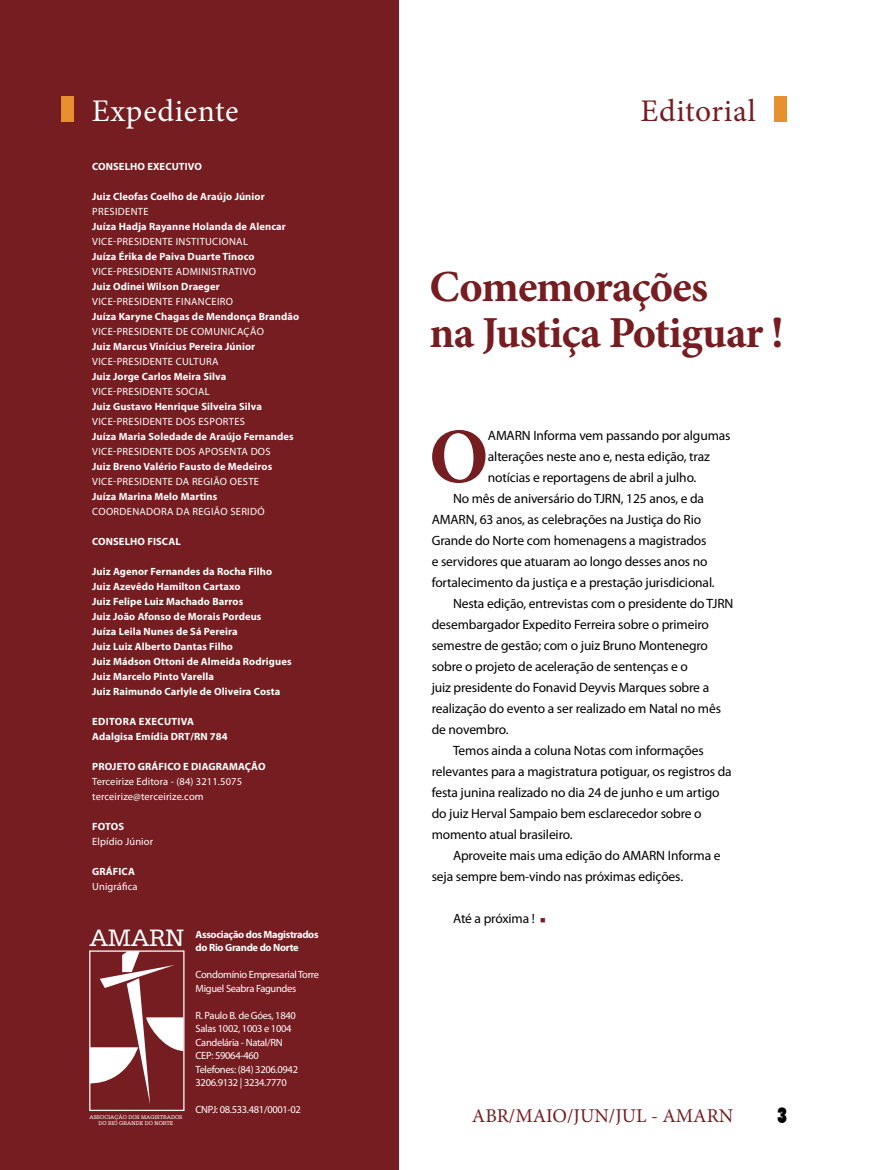
<style>
.page{position:relative;width:872px;height:1170px;background:#fff}
.page>*{position:absolute;margin:0;border:0;box-sizing:border-box;transform-origin:0 0}
.t1{font:700 78.15px "Minion Pro";color:#751d20}
.t2{font:700 44.25px/45.6px "Minion Pro";letter-spacing:-.02em;color:#751d20}
.t3{font:31.5px "Minion Pro";letter-spacing:.02em;color:#fff}
.t4{font:31.5px "Minion Pro";letter-spacing:.02em;color:#751d20}
.t5{font:25.05px "Serifa BT";color:#fff}
.t6{font:21px "Poplar Std";color:#000}
.t7{font:19.5px "Minion Pro";color:#751d20}
.t8{font:13.5px "Myriad Pro";letter-spacing:-.01em;color:#000}
.t9{font:700 10.5px/15px "Myriad Pro";letter-spacing:.01em;color:#fff}
.t10{font:10.5px/15px "Myriad Pro";color:#fff}
.t11{font:10.5px/13.5px "Myriad Pro";letter-spacing:-.03em;color:#fff}
.t12{font:700 10.5px/13.5px "Myriad Pro";letter-spacing:-.03em;color:#fff}
.t13{font:10.5px "Myriad Pro";letter-spacing:.03em;color:#fff}
.t14{font:5.7px/6px "Serifa BT";color:#fff;text-align:center}
.s1{color:#751d20}
</style>
<div class="page">
<div style="left:774px;top:96px;width:13px;height:26px;background:#e7912e"></div>
<div style="left:0;top:0;width:398px;height:1169px;background:#751d20"></div>
<div style="left:62px;top:96px;width:12px;height:26px;background:#e7912e"></div>
<div style="left:89px;top:950px;width:95px;height:160px;background:#751d20;border:1px solid #fff"></div>
<svg style="left:90px;top:951px;width:93px;height:153px"></svg>
<h3 class="t3" style="left:92px;top:90px;width:148px">Expediente</h3>
<p class="t9" style="left:92px;top:158px;width:111px">CONSELHO EXECUTIVO</p>
<p class="t9" style="left:92px;top:188px;width:174px">Juiz Cleofas Coelho de Araújo Júnior</p>
<p class="t10" style="left:92px;top:203px;width:13px">presidente</p>
<p class="t9" style="left:92px;top:218px;width:195px">Juíza Hadja Rayanne Holanda de Alencar</p>
<p class="t10" style="left:92px;top:233px;width:37px">Vice-presidente</p>
<p class="t10" style="left:176px;top:233px;width:6px">instit</p>
<p class="t10" style="left:205px;top:233px;width:44px">ucional</p>
<p class="t9" style="left:92px;top:248px;width:164px">Juíza Érika de Paiva Duarte Tinoco</p>
<p class="t10" style="left:92px;top:263px;width:37px">Vice-presidente</p>
<p class="t10" style="left:176px;top:263px;width:7px">administrativ</p>
<p class="t10" style="left:249px;top:263px;width:9px">o</p>
<p class="t9" style="left:92px;top:278px;width:129px">Juiz Odinei Wilson Draeger</p>
<p class="t10" style="left:92px;top:294px;width:37px">Vice-presidente</p>
<p class="t10" style="left:176px;top:294px;width:7px">finan</p>
<p class="t10" style="left:205px;top:294px;width:29px">ceiro</p>
<p class="t9" style="left:92px;top:308px;width:208px">Juíza Karyne Chagas de Mendonça Brandão</p>
<p class="t10" style="left:92px;top:324px;width:37px">Vice-presidente</p>
<p class="t13" style="left:176px;top:325px;width:90px">de Comuni cação</p>
<p class="t9" style="left:92px;top:338px;width:164px">Juiz Marcus Vinícius Pereira Júnior</p>
<p class="t10" style="left:92px;top:354px;width:37px">Vice-presidente</p>
<p class="t10" style="left:176px;top:354px;width:38px">cultura</p>
<p class="t9" style="left:92px;top:368px;width:136px">Juiz Jorge Carlos Meira Silva</p>
<p class="t10" style="left:92px;top:384px;width:37px">Vice-presidente</p>
<p class="t10" style="left:176px;top:384px;width:35px">Social</p>
<p class="t9" style="left:92px;top:398px;width:171px">Juiz Gustavo Henrique Silveira Silva</p>
<p class="t10" style="left:92px;top:414px;width:37px">Vice-presidente</p>
<p class="t10" style="left:176px;top:414px;width:54px">dos esportes</p>
<p class="t9" style="left:92px;top:428px;width:203px">Juíza Maria Soledade de Araújo Fernandes</p>
<p class="t10" style="left:92px;top:444px;width:37px">Vice-presidente</p>
<p class="t10" style="left:176px;top:444px;width:50px">dos aposenta</p>
<p class="t10" style="left:251px;top:444px;width:21px">dos</p>
<p class="t9" style="left:92px;top:458px;width:182px">Juiz Breno Valério Fausto de Medeiros</p>
<p class="t10" style="left:92px;top:474px;width:37px">Vice-presidente</p>
<p class="t10" style="left:176px;top:474px;width:23px">da regi</p>
<p class="t10" style="left:213px;top:474px;width:24px">ão Oeste</p>
<p class="t9" style="left:92px;top:488px;width:127px">Juíza Marina Melo Martins</p>
<p class="t10" style="left:92px;top:504px;width:29px">coordenad</p>
<p class="t10" style="left:154px;top:504px;width:89px">ora da Região Serid</p>
<p class="t10" style="left:257px;top:504px;width:9px">ó</p>
<p class="t9" style="left:92px;top:533px;width:90px">CONSELHO FISCAL</p>
<p class="t9" style="left:92px;top:563px;width:201px">Juiz Agenor Fernandes da Rocha Filho Juiz Azevêdo Hamilton Cartaxo<br>Juiz Felipe Luiz Machado Barros<br>Juiz João Afonso de Morais Pordeus<br>Juíza Leila Nunes de Sá Pereira<br>Juiz Luiz Alberto Dantas Filho<br>Juiz Mádson Ottoni de Almeida Rodrigues Juiz Marcelo Pinto Varella<br>Juiz Raimundo Carlyle de Oliveira Costa</p>
<p class="t9" style="left:92px;top:713px;width:14px">Editora</p>
<p class="t9" style="left:92px;top:713px;width:137px;text-indent:47px">executiva<br>Adalgisa Emídia DRT/RN 784</p>
<p class="t9" style="left:92px;top:758px;width:175px">PROJETO GRÁFICO E DIAGRAMAÇÃO</p>
<p class="t10" style="left:92px;top:774px;width:151px">Terceirize Editora - (84) 3211.5075 terceirize@terceirize.com</p>
<p class="t9" style="left:92px;top:818px;width:33px">FOTOS</p>
<p class="t10" style="left:92px;top:834px;width:62px">Elpídio Júnior</p>
<p class="t9" style="left:92px;top:863px;width:44px">GRÁFICA</p>
<p class="t10" style="left:92px;top:879px;width:47px">Unigráfica</p>
<p class="t12" style="left:195px;top:926px;width:125px">Associação dos Magistrados do Rio Grande do Norte</p>
<p class="t11" style="left:195px;top:967px;width:125px">Condomínio Empresarial Torre<br>Miguel Seabra Fagundes</p>
<p class="t11" style="left:195px;top:1008px;width:104px">R. Paulo B. de Góes, 1840<br>Salas 1002, 1003 e 1004<br>Candelária - Natal/RN<br>CEP: 59064-460<br>Telefones: (84) 3206.0942<br>3206.9132 | 3234.7770</p>
<p class="t11" style="left:195px;top:1102px;width:107px">CNPJ: 08.533.481/0001-02</p>
<h3 class="t5" style="left:89px;top:923px;width:96px">AMARN</h3>
<p class="t14" style="left:90px;top:1114px;width:94px">ASSOCIAÇÃO DOS MAGISTRADOS<br>DO RIO GRANDE DO NORTE</p>
<h3 class="t4" style="left:640px;top:90px;width:117px">Editorial</h3>
<h2 class="t2" style="left:429px;top:263px;width:356px">Comemorações<br>na Justiça Potiguar !</h2>
<h1 class="t1" style="left:429px;top:402px;width:61px">O</h1>
<p class="t8" style="left:488px;top:427px;width:244px">AMARN Informa vem passando por algumas</p>
<p class="t8" style="left:488px;top:448px;width:224px">alterações neste ano e, nesta edição, traz</p>
<p class="t8" style="left:488px;top:469px;width:210px">notícias e reportagens de abril a julho.</p>
<p class="t8" style="left:453px;top:490px;width:253px">No mês de aniversário do TJRN, 125 anos, e da</p>
<p class="t8" style="left:432px;top:511px;width:271px">AMARN, 63 anos, as celebrações na Justiça do Rio</p>
<p class="t8" style="left:432px;top:532px;width:276px">Grande do Norte com homenagens a magistrados</p>
<p class="t8" style="left:432px;top:553px;width:277px">e servidores que atuaram ao longo desses anos no</p>
<p class="t8" style="left:432px;top:574px;width:284px">fortalecimento da justiça e a prestação jurisdicional.</p>
<p class="t8" style="left:453px;top:595px;width:282px">Nesta edição, entrevistas com o presidente do TJRN</p>
<p class="t8" style="left:432px;top:616px;width:279px">desembargador Expedito Ferreira sobre o primeiro</p>
<p class="t8" style="left:432px;top:637px;width:278px">semestre de gestão; com o juiz Bruno Montenegro</p>
<p class="t8" style="left:432px;top:658px;width:257px">sobre o projeto de aceleração de sentenças e o</p>
<p class="t8" style="left:432px;top:679px;width:279px">juiz presidente do Fonavid Deyvis Marques sobre a</p>
<p class="t8" style="left:432px;top:700px;width:291px">realização do evento a ser realizado em Natal no mês</p>
<p class="t8" style="left:432px;top:721px;width:78px">de novembro.</p>
<p class="t8" style="left:453px;top:742px;width:252px">Temos ainda a coluna Notas com informações</p>
<p class="t8" style="left:432px;top:763px;width:301px">relevantes para a magistratura potiguar, os registros da</p>
<p class="t8" style="left:432px;top:784px;width:289px">festa junina realizado no dia 24 de junho e um artigo</p>
<p class="t8" style="left:432px;top:805px;width:271px">do juiz Herval Sampaio bem esclarecedor sobre o</p>
<p class="t8" style="left:432px;top:826px;width:142px">momento atual brasileiro.</p>
<p class="t8" style="left:453px;top:847px;width:269px">Aproveite mais uma edição do AMARN Informa e</p>
<p class="t8" style="left:432px;top:868px;width:253px">seja sempre bem-vindo nas próximas edições.</p>
<p class="t8" style="left:453px;top:910px;width:94px">Até a próxima ! <span class="s1">■</span></p>
<h3 class="t7" style="left:472px;top:1103px;width:263px">ABR/MAIO/JUN/JUL - AMARN</h3>
<h3 class="t6" style="left:777px;top:1103px;width:11px">3</h3>
</div>
